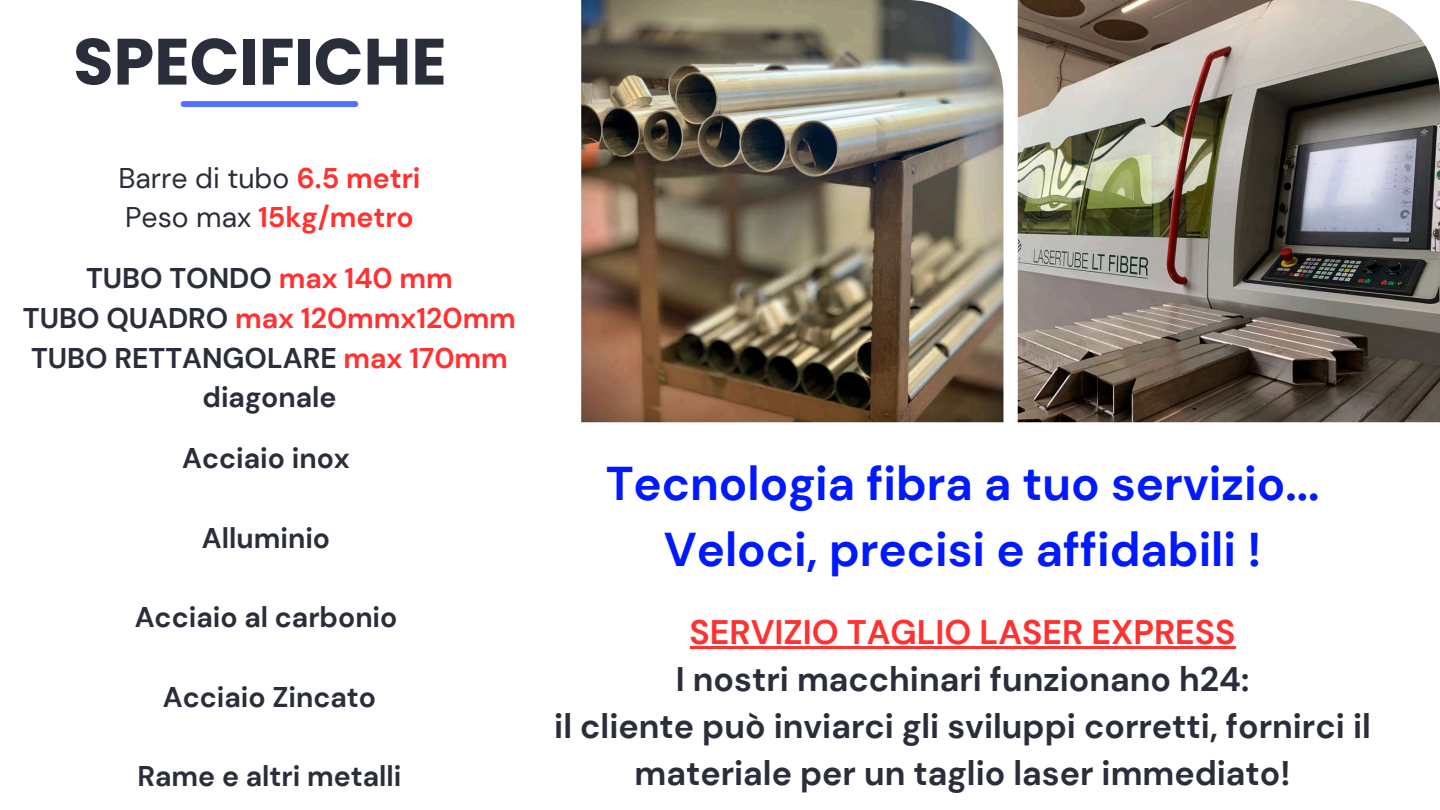
<style>
.page{position:relative;width:1440px;height:810px;background:#fff}
.page>*{position:absolute;margin:0;border:0;box-sizing:border-box;transform-origin:0 0}
.t1{font:700 65.4px "Poppins";color:#292e3a}
.t2{font:700 47.3px/66px "DM Sans";color:#0119ff;text-align:center}
.t3{font:700 34px/47.2px "DM Sans";color:#292e3a;text-align:center}
.t4{font:700 34px "DM Sans";color:#ff3131}
.t5{font:700 28.4px/39.8px "DM Sans";color:#292e3a;text-align:center}
.t6{font:28.4px/39.8px "DM Sans";color:#292e3a}
.s1{font-weight:700;color:#ff3131}
.s2{color:#ff3131}
</style>
<div class="page">
<img style="left:1018px;top:0;width:422px;height:422px">
<div style="left:184px;top:101px;width:171px;height:6px;background:#5271ff"></div>
<img style="left:581px;top:0;width:422px;height:422px">
<hr style="left:690px;top:646px;width:546px;height:3px;background:#ff3131">
<h1 class="t1" style="left:73px;top:16px;width:375px">SPECIFICHE</h1>
<p class="t6" style="left:118px;top:158px;width:304px">Barre di tubo <span class="s1">6.5 metri<br></span>Peso max <span class="s1">15kg/metro</span></p>
<p class="t5" style="left:23px;top:259px;width:494px">TUBO TONDO <span class="s2">max 140 mm<br></span>TUBO QUADRO <span class="s2">max 120mmx120mm<br></span>TUBO RETTANGOLARE <span class="s2">max 170mm </span>diagonale</p>
<p class="t5" style="left:182px;top:439px;width:169px">Acciaio inox</p>
<p class="t5" style="left:202px;top:518px;width:130px">Alluminio</p>
<p class="t5" style="left:135px;top:598px;width:264px">Acciaio al carbonio</p>
<p class="t5" style="left:163px;top:677px;width:215px">Acciaio Zincato</p>
<p class="t5" style="left:137px;top:757px;width:265px">Rame e altri metalli</p>
<h2 class="t2" style="left:606px;top:451px;width:715px">Tecnologia fibra a tuo servizio...<br>Veloci, precisi e affidabili !</h2>
<p class="t4" style="left:690px;top:610px;width:547px">SERVIZIO TAGLIO LASER EXPRESS</p>
<p class="t3" style="left:554px;top:656px;width:818px">I nostri macchinari funzionano h24:<br>il cliente può inviarci gli sviluppi corretti, fornirci il materiale per un taglio laser immediato!</p>
</div>
